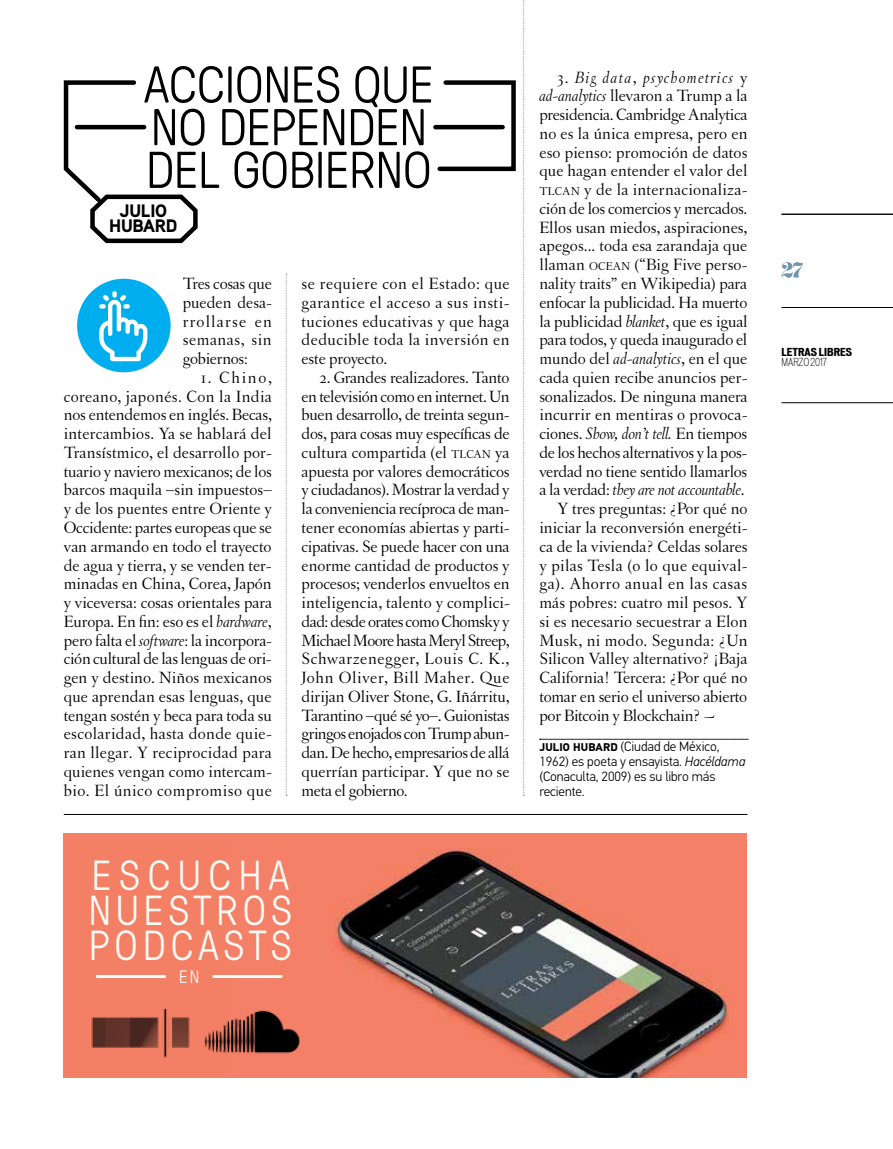
<style>
.page{position:relative;width:893px;height:1149px;background:#fff}
.page>*{position:absolute;margin:0;border:0;box-sizing:border-box;transform-origin:0 0}
.t1{font:300 51.6px/42.6px "GT Pressura";color:#000}
.t2{font:300 42px/35.4px "GT Pressura";letter-spacing:.12em;color:#f9faf5;text-align:justify}
.t3{font:900 18px/15px "Aaux Pro";letter-spacing:-.02em;color:#000;text-align:center}
.t4{font:18px "Eloquent JF";color:#7096ad}
.t5{font:300 18px "GT Pressura";color:#f9faf5}
.t6{font:17.25px/18.8px "Letras Oldstyle";color:#000;text-align:justify}
.t7{font:17.25px "Letras Oldstyle";letter-spacing:-.02em;color:#000}
.t8{font:17.25px "Letras Oldstyle";letter-spacing:.02em;color:#000}
.t9{font:italic 17.25px "Letras Oldstyle";letter-spacing:-.015em;color:#000}
.t10{font:17.25px "Letras Oldstyle";letter-spacing:.035em;color:#000}
.t11{font:italic 17.25px "Letras Oldstyle";letter-spacing:.075em;color:#000}
.t12{font:300 13.5px/15px "PF Din Text Pro";letter-spacing:-.005em;color:#000}
.t13{font:700 expanded 10.5px "Vonnes";color:#000}
.t14{font:300 condensed 10.5px "Vonnes";color:#000}
.s1{font-style:italic}
.s2{font-size:12.15px}
.s3{font-style:normal}
.s4{font-weight:700;font-size:11.25px}
</style>
<div class="page">
<hr style="left:781px;top:214px;width:112px;height:1px;background:#000">
<hr style="left:781px;top:307px;width:112px;height:1px;background:#000">
<hr style="left:781px;top:402px;width:112px;height:1px;background:#000">
<div style="left:64px;top:833px;width:186px;height:244px;background:#f38065"></div>
<svg style="left:286px;top:273px;width:1px;height:522px"></svg>
<svg style="left:435px;top:0;width:90px;height:795px"></svg>
<hr style="left:435px;top:125px;width:68px;height:4px;background:#000">
<svg style="left:63px;top:80px;width:135px;height:164px"></svg>
<div style="left:77px;top:278px;width:94px;height:94px;background:#00aeef;border-radius:50%"></div>
<svg style="left:99px;top:291px;width:48px;height:70px"></svg>
<svg style="left:540px;top:738px;width:208px;height:1px"></svg>
<img style="left:228px;top:833px;width:518px;height:244px">
<hr style="left:64px;top:814px;width:683px;height:1px;background:#000">
<hr style="left:96px;top:974px;width:70px;height:3px;background:#fff">
<hr style="left:213px;top:974px;width:69px;height:3px;background:#fff">
<img style="left:91px;top:1008px;width:99px;height:50px">
<img style="left:204px;top:1001px;width:109px;height:59px">
<h1 class="t1" style="left:144px;top:60px;width:291px">ACCIONES QUE<br>NO DEPENDEN<br>DEL GOBIERNO</h1>
<p class="t3" style="left:109px;top:202px;width:70px">JULIO<br>HUBARD</p>
<p class="t6" style="left:183px;top:274px;width:91px">Tres cosas que pueden desa&shy;rrollarse en semanas, sin gobiernos:</p>
<p class="t6" style="left:64px;top:368px;width:210px;text-indent:137px">1. Chino, coreano, japonés. Con la India nos entendemos en inglés. Becas, intercambios. Ya se hablará del Transístmico, el desarrollo por&shy;tuario y naviero mexicanos; de los barcos maquila –sin impuestos– y de los puentes entre Oriente y Occidente: partes europeas que se van armando en todo el trayecto de agua y tierra, y se venden ter&shy;minadas en China, Corea, Japón y viceversa: cosas orientales para Europa. En fin: eso es el <span class="s1">hardware</span>, pero falta el <span class="s1">software</span>: la incorpora&shy;ción cultural de las lenguas de ori&shy;gen y destino. Niños mexicanos que aprendan esas lenguas, que tengan sostén y beca para toda su escolaridad, hasta donde quie&shy;ran llegar. Y reciprocidad para quienes vengan como intercam&shy;bio. El único compromiso que</p>
<p class="t6" style="left:302px;top:274px;width:210px">se requiere con el Estado: que garantice el acceso a sus insti&shy;tuciones educativas y que haga deducible toda la inversión en este proyecto.</p>
<p class="t6" style="left:302px;top:368px;width:210px;text-indent:18px">2. Grandes realizadores. Tanto en televisión como en internet. Un buen desarrollo, de treinta segun&shy;dos, para cosas muy específicas de cultura compartida (el <span class="s2">TLCAN</span> ya apuesta por valores democráticos y ciudadanos). Mostrar la verdad y la conveniencia recíproca de man&shy;tener economías abiertas y parti&shy;cipativas. Se puede hacer con una enorme cantidad de productos y procesos; venderlos envueltos en inteligencia, talento y complici&shy;dad: desde orates como Chomsky y Michael Moore hasta Meryl Streep, Schwarzenegger, Louis C. K., John Oliver, Bill Maher. Que dirijan Oliver Stone, G. Iñárritu, Tarantino –qué sé yo–. Guionistas gringos enojados con Trump abun&shy;dan. De hecho, empresarios de allá querrían participar. Y que no se meta el gobierno.</p>
<h2 class="t2" style="left:89px;top:854px;width:205px">ESCUCHA NUESTROS PODCASTS</h2>
<p class="t5" style="left:179px;top:963px;width:22px">EN</p>
<p class="t11" style="left:557px;top:68px;width:192px"><span class="s3">3.</span> Big data<span class="s3">,</span> psychometrics <span class="s3">y</span></p>
<p class="t6" style="left:539px;top:86px;width:210px"><span class="s1">ad-analytics</span> llevaron a Trump a la</p>
<p class="t7" style="left:539px;top:105px;width:210px">presidencia. Cambridge Analytica</p>
<p class="t6" style="left:539px;top:124px;width:210px">no es la única empresa, pero en</p>
<p class="t6" style="left:539px;top:143px;width:210px">eso pienso: promoción de datos</p>
<p class="t6" style="left:539px;top:161px;width:210px">que hagan entender el valor del</p>
<p class="t6" style="left:539px;top:180px;width:210px"><span class="s2">TLCAN</span> y de la internacionaliza-</p>
<p class="t6" style="left:539px;top:199px;width:210px">ción de los comercios y mercados.</p>
<p class="t6" style="left:539px;top:218px;width:210px">Ellos usan miedos, aspiraciones,</p>
<p class="t6" style="left:539px;top:236px;width:210px">apegos... toda esa zarandaja que</p>
<p class="t6" style="left:539px;top:255px;width:210px">llaman <span class="s2">OCEAN</span> (“Big Five perso-</p>
<p class="t6" style="left:539px;top:274px;width:209px">nality traits” en Wikipedia) para</p>
<p class="t6" style="left:539px;top:293px;width:209px">enfocar la publicidad. Ha muerto</p>
<p class="t6" style="left:539px;top:311px;width:210px">la publicidad <span class="s1">blanket</span>, que es igual</p>
<p class="t6" style="left:539px;top:330px;width:210px">para todos, y queda inaugurado el</p>
<p class="t6" style="left:539px;top:349px;width:209px">mundo del <span class="s1">ad-analytics</span>, en el que</p>
<p class="t6" style="left:539px;top:368px;width:210px">cada quien recibe anuncios per-</p>
<p class="t6" style="left:539px;top:386px;width:210px">sonalizados. De ninguna manera</p>
<p class="t6" style="left:539px;top:405px;width:210px">incurrir en mentiras o provoca-</p>
<p class="t6" style="left:539px;top:424px;width:209px">ciones. <span class="s1">Show, don’t tell.</span> En tiempos</p>
<p class="t7" style="left:539px;top:442px;width:209px">de los hechos alternativos y la pos-</p>
<p class="t6" style="left:539px;top:461px;width:210px">verdad no tiene sentido llamarlos</p>
<p class="t9" style="left:539px;top:480px;width:207px"><span class="s3">a la verdad:</span> they are not accountable<span class="s3">.</span></p>
<p class="t6" style="left:557px;top:499px;width:192px">Y tres preguntas: ¿Por qué no</p>
<p class="t6" style="left:539px;top:518px;width:210px">iniciar la reconversión energéti-</p>
<p class="t6" style="left:539px;top:536px;width:210px">ca de la vivienda? Celdas solares</p>
<p class="t8" style="left:539px;top:555px;width:210px">y pilas Tesla (o lo que equival-</p>
<p class="t10" style="left:539px;top:574px;width:209px">ga). Ahorro anual en las casas</p>
<p class="t6" style="left:539px;top:593px;width:210px">más pobres: cuatro mil pesos. Y</p>
<p class="t6" style="left:539px;top:611px;width:210px">si es necesario secuestrar a Elon</p>
<p class="t8" style="left:539px;top:630px;width:210px">Musk, ni modo. Segunda: ¿Un</p>
<p class="t6" style="left:539px;top:649px;width:210px">Silicon Valley alternativo? ¡Baja</p>
<p class="t6" style="left:539px;top:668px;width:210px">California! Tercera: ¿Por qué no</p>
<p class="t6" style="left:539px;top:686px;width:209px">tomar en serio el universo abierto</p>
<p class="t6" style="left:539px;top:705px;width:177px">por Bitcoin y Blockchain? ~</p>
<p class="t12" style="left:539px;top:739px;width:207px"><span class="s4">JULIO HUBARD</span> (Ciudad de México,<br>1962) es poeta y ensayista. <span class="s1">Hacéldama </span>(Conaculta, 2009) es su libro más reciente.</p>
<p class="t4" style="left:781px;top:258px;width:23px">27</p>
<p class="t13" style="left:781px;top:345px;width:72px">LETRAS LIBRES</p>
<p class="t14" style="left:781px;top:356px;width:47px">MARZO 2017</p>
</div>
